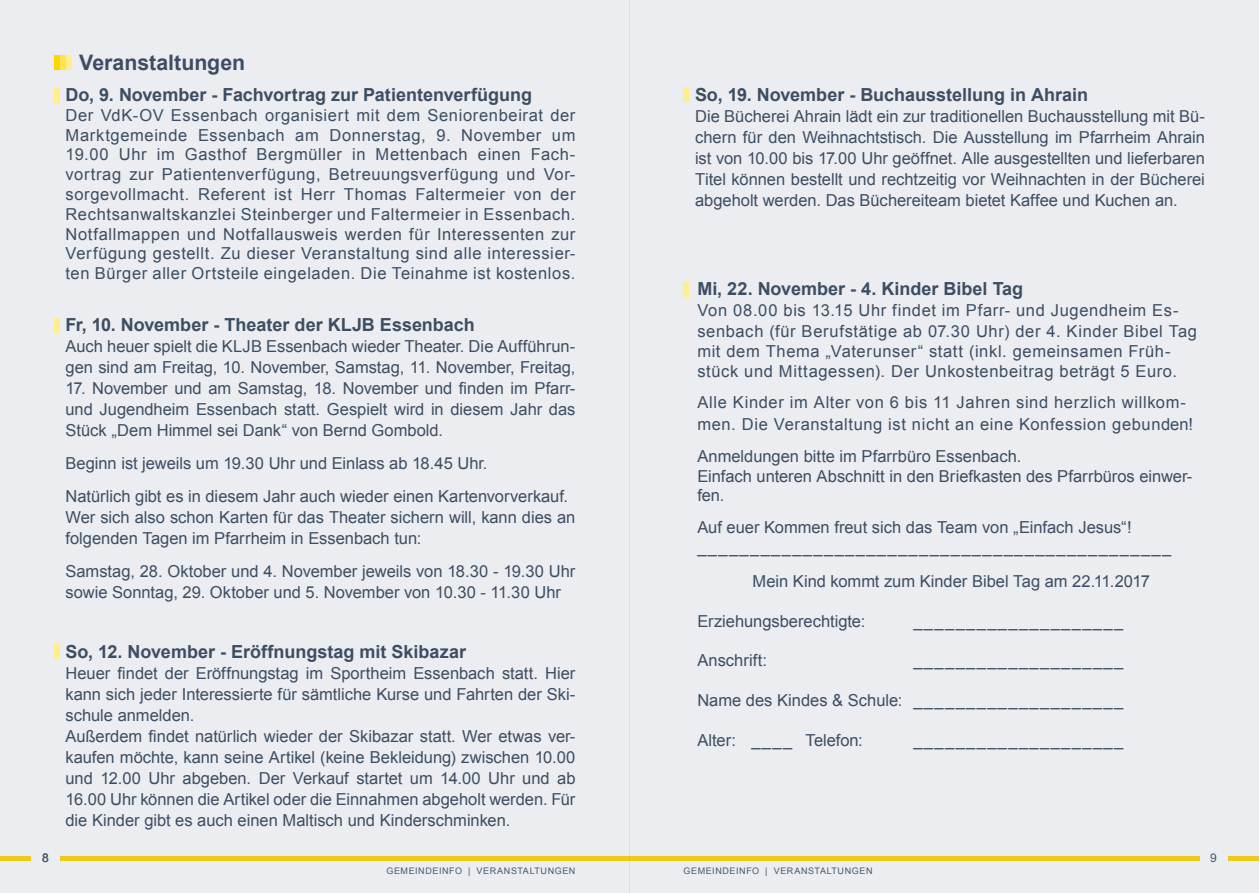
<style>
.page{position:relative;width:1259px;height:893px;background:#fff}
.page>*{position:absolute;margin:0;border:0;box-sizing:border-box;transform-origin:0 0}
.t1{font:700 21.3px "Arial";color:#3d4e62}
.t2{font:700 18px "Arial";color:#3d4e62}
.t3{font:16.5px/21px "Arial";color:#3d4e62}
.t4{font:16.5px/20.2px "Arial";letter-spacing:.04em;color:#3d4e62}
.t5{font:12px "Arial";color:#3d4e62}
.t6{font:9px "Arial";letter-spacing:.065em;color:#3d4e62}
</style>
<div class="page">
<div style="left:0;top:0;width:629px;height:893px;background:#ebedf0"></div>
<div style="left:629px;top:0;width:630px;height:893px;background:#ebedf0"></div>
<svg style="left:65px;top:56px;width:7px;height:14px"></svg>
<svg style="left:59px;top:56px;width:6px;height:14px"></svg>
<div style="left:54px;top:56px;width:5px;height:14px;background:#fed700"></div>
<div style="left:54px;top:318px;width:6px;height:15px;background:#feef8c"></div>
<div style="left:684px;top:282px;width:5px;height:14px;background:#feef8c"></div>
<div style="left:54px;top:644px;width:6px;height:15px;background:#feef8c"></div>
<div style="left:683px;top:88px;width:6px;height:14px;background:#feef8c"></div>
<div style="left:54px;top:88px;width:6px;height:14px;background:#feef8c"></div>
<p class="t5" style="left:42px;top:850px;width:8px">8</p>
<p class="t1" style="left:79px;top:48px;width:168px">Veranstaltungen</p>
<p class="t2" style="left:65px;top:83px;width:468px">Do, 9. November - Fachvortrag zur Patientenverfügung</p>
<p class="t3" style="left:65px;top:105px;width:511px;line-height:19.8px;text-align:justify">Der VdK-OV Essenbach organisiert mit dem Seniorenbeirat der Marktgemeinde Essenbach am Donnerstag, 9. November um 19.00 Uhr im Gasthof Bergmüller in Mettenbach einen Fach&shy;vortrag zur Patientenverfügung, Betreuungsverfügung und Vor&shy;sorgevollmacht. Referent ist Herr Thomas Faltermeier von der Rechtsanwaltskanzlei Steinberger und Faltermeier in Essenbach.<br>Notfallmappen und Notfallausweis werden für Interessenten zur Verfügung gestellt. Zu dieser Veranstaltung sind alle interessier&shy;ten Bürger aller Ortsteile eingeladen. Die Teinahme ist kostenlos.</p>
<p class="t2" style="left:65px;top:313px;width:411px">Fr, 10. November - Theater der KLJB Essenbach</p>
<p class="t3" style="left:65px;top:336px;width:511px">Auch heuer spielt die KLJB Essenbach wieder Theater. Die Aufführun&shy;gen sind am Freitag, 10. November, Samstag, 11. November, Freitag,</p>
<p class="t3" style="left:65px;top:378px;width:511px;text-align:justify">17. November und am Samstag, 18. November und finden im Pfarr&shy;und Jugendheim Essenbach statt. Gespielt wird in diesem Jahr das Stück „Dem Himmel sei Dank“ von Bernd Gombold.</p>
<p class="t3" style="left:65px;top:447px;width:504px;line-height:33px">Beginn ist jeweils um 19.30 Uhr und Einlass ab 18.45 Uhr.<br>Natürlich gibt es in diesem Jahr auch wieder einen Kartenvorverkauf.</p>
<p class="t3" style="left:65px;top:507px;width:511px">Wer sich also schon Karten für das Theater sichern will, kann dies an folgenden Tagen im Pfarrheim in Essenbach tun:</p>
<p class="t3" style="left:65px;top:561px;width:511px">Samstag, 28. Oktober und 4. November jeweils von 18.30 - 19.30 Uhr sowie Sonntag, 29. Oktober und 5. November von 10.30 - 11.30 Uhr</p>
<p class="t2" style="left:65px;top:639px;width:402px">So, 12. November - Eröffnungstag mit Skibazar</p>
<p class="t3" style="left:65px;top:662px;width:511px">Heuer findet der Eröffnungstag im Sportheim Essenbach statt. Hier kann sich jeder Interessierte für sämtliche Kurse und Fahrten der Ski&shy;schule anmelden.<br>Außerdem findet natürlich wieder der Skibazar statt. Wer etwas ver&shy;kaufen möchte, kann seine Artikel (keine Bekleidung) zwischen 10.00 und 12.00 Uhr abgeben. Der Verkauf startet um 14.00 Uhr und ab 16.00 Uhr können die Artikel oder die Einnahmen abgeholt werden. Für die Kinder gibt es auch einen Maltisch und Kinderschminken.</p>
<p class="t6" style="left:386px;top:865px;width:190px">GEMEINDEINFO | VERANSTALTUNGEN</p>
<p class="t2" style="left:695px;top:82px;width:394px">So, 19. November - Buchausstellung in Ahrain</p>
<p class="t3" style="left:695px;top:106px;width:511px;text-align:justify">Die Bücherei Ahrain lädt ein zur traditionellen Buchausstellung mit Bü&shy;chern für den Weihnachtstisch. Die Ausstellung im Pfarrheim Ahrain ist von 10.00 bis 17.00 Uhr geöffnet. Alle ausgestellten und lieferbaren Titel können bestellt und rechtzeitig vor Weihnachten in der Bücherei abgeholt werden. Das Büchereiteam bietet Kaffee und Kuchen an.</p>
<p class="t2" style="left:697px;top:277px;width:327px">Mi, 22. November - 4. Kinder Bibel Tag</p>
<p class="t4" style="left:697px;top:300px;width:501px">Von 08.00 bis 13.15 Uhr findet im Pfarr- und Jugendheim Es&shy;senbach (für Berufstätige ab 07.30 Uhr) der 4. Kinder Bibel Tag mit dem Thema „Vaterunser“ statt (inkl. gemeinsamen Früh&shy;stück und Mittagessen). Der Unkostenbeitrag beträgt 5 Euro.</p>
<p class="t4" style="left:697px;top:392px;width:497px;line-height:21.6px">Alle Kinder im Alter von 6 bis 11 Jahren sind herzlich willkom&shy;men. Die Veranstaltung ist nicht an eine Konfession gebunden!</p>
<p class="t3" style="left:697px;top:446px;width:496px;line-height:19.8px">Anmeldungen bitte im Pfarrbüro Essenbach.<br>Einfach unteren Abschnitt in den Briefkasten des Pfarrbüros einwer&shy;fen.</p>
<p class="t3" style="left:697px;top:518px;width:475px;line-height:19.8px">Auf euer Kommen freut sich das Team von „Einfach Jesus“! _____________________________________________</p>
<p class="t3" style="left:752px;top:571px;width:399px">Mein Kind kommt zum Kinder Bibel Tag am 22.11.2017</p>
<p class="t3" style="left:697px;top:611px;width:169px">Erziehungsberechtigte:</p>
<p class="t3" style="left:913px;top:611px;width:211px">____________________</p>
<p class="t3" style="left:697px;top:650px;width:71px">Anschrift:</p>
<p class="t3" style="left:913px;top:650px;width:211px">____________________</p>
<p class="t3" style="left:697px;top:690px;width:427px">Name des Kindes &amp; Schule: ____________________</p>
<p class="t3" style="left:697px;top:729px;width:167px">Alter: ____ Telefon:</p>
<p class="t3" style="left:913px;top:729px;width:211px">____________________</p>
<p class="t6" style="left:683px;top:865px;width:190px">GEMEINDEINFO | VERANSTALTUNGEN</p>
<p class="t5" style="left:1210px;top:850px;width:8px">9</p>
</div>
